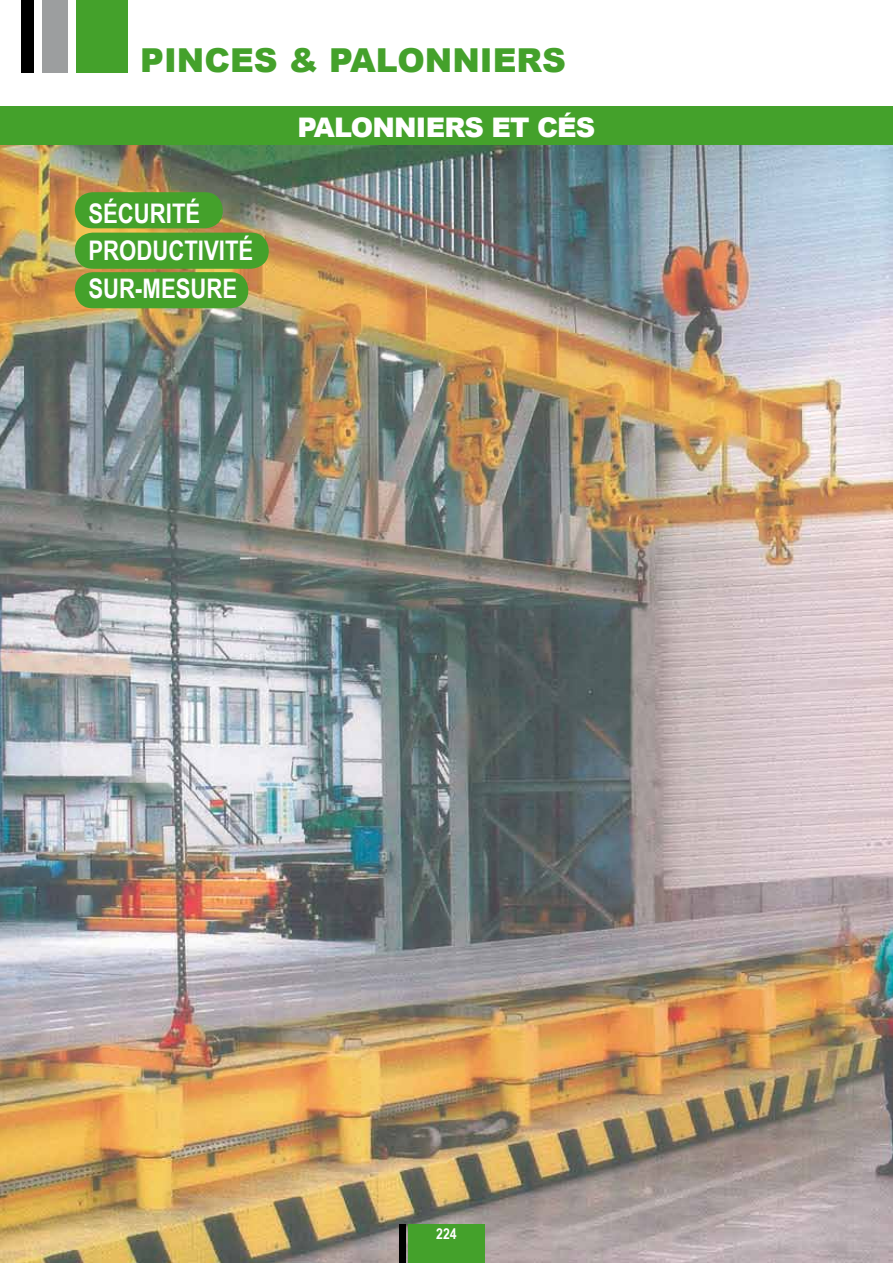
<style>
.page{position:relative;width:893px;height:1263px;background:#fff}
.page>*{position:absolute;margin:0;border:0;box-sizing:border-box;transform-origin:0 0}
.t1{font:900 33px "Arial";color:#44a12b}
.t2{font:700 27px/37.5px "Arial Narrow";color:#fff}
.t3{font:900 27px "Arial";letter-spacing:-.03em;color:#fff}
.t4{font:700 15px "Arial Narrow";color:#fff}
</style>
<div class="page">
<div style="left:21px;top:0;width:13px;height:72px;background:#000"></div>
<div style="left:43px;top:0;width:25px;height:72px;background:#9c9e9f"></div>
<img style="left:0;top:145px;width:893px;height:1118px">
<div style="left:77px;top:0;width:51px;height:72px;background:#44a12b"></div>
<div style="left:408px;top:1225px;width:77px;height:38px;background:#44a12b"></div>
<div style="left:0;top:106px;width:893px;height:39px;background:#44a12b"></div>
<div style="left:400px;top:1225px;width:6px;height:38px;background:#000"></div>
<div style="left:75px;top:192px;width:148px;height:36px;background:#44a12b;border-radius:18px"></div>
<div style="left:75px;top:233px;width:194px;height:36px;background:#44a12b;border-radius:18px"></div>
<div style="left:75px;top:272px;width:173px;height:36px;background:#44a12b;border-radius:18px"></div>
<p class="t1" style="left:140px;top:42px;width:427px">PINCES &amp; PALONNIERS</p>
<p class="t3" style="left:298px;top:112px;width:299px">PALONNIERS ET CÉS</p>
<p class="t2" style="left:88px;top:194px;width:166px">SÉCURITÉ<br>PRODUCTIVITÉ<br>SUR-MESURE</p>
<p class="t4" style="left:436px;top:1225px;width:22px">224</p>
</div>
